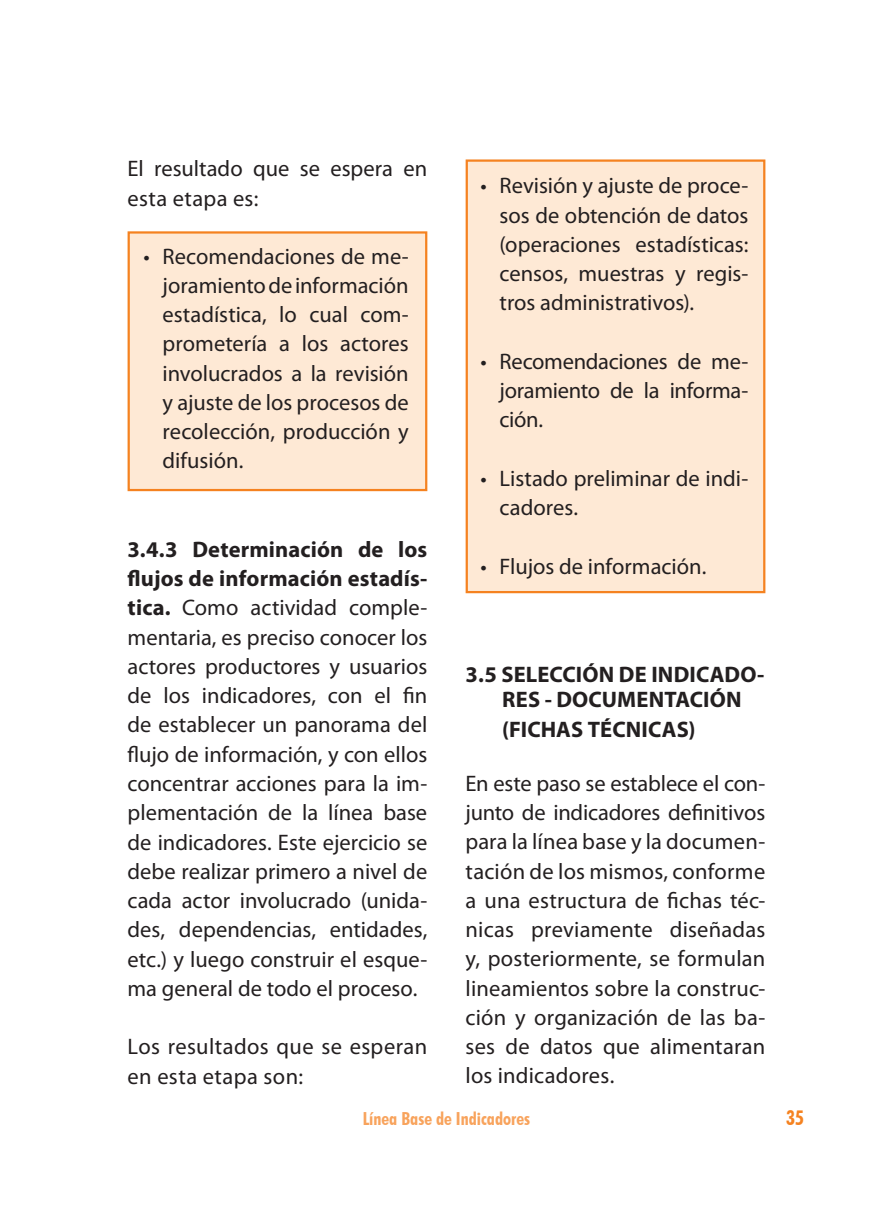
<style>
.page{position:relative;width:893px;height:1212px;background:#fff}
.page>*{position:absolute;margin:0;border:0;box-sizing:border-box;transform-origin:0 0}
.t1{font:22.5px/29.2px "Myriad Pro";color:#231f20;text-align:justify}
.t2{font:700 22.5px/25.4px "Myriad Pro";letter-spacing:.005em;color:#231f20}
.t3{font:22.5px/29.2px "Myriad Pro";letter-spacing:.02em;color:#231f20}
.t4{font:700 condensed 20.25px "Futura BT";color:#f58220}
.t5{font:700 condensed 18px "Futura BT";color:#f8a35c}
.s1{font-weight:700}
</style>
<div class="page">
<div style="left:128px;top:231px;width:299px;height:260px;background:#fee9d5;border:2px solid #f58220"></div>
<div style="left:466px;top:159px;width:299px;height:434px;background:#fee9d5;border:2px solid #f58220"></div>
<p class="t1" style="left:128px;top:154px;width:301px">El resultado que se espera en esta etapa es:</p>
<p class="t1" style="left:163px;top:241px;width:248px;text-indent:-19px">• Recomendaciones de me&shy;joramiento de información estadística, lo cual com&shy;prometería a los actores involucrados a la revisión y ajuste de los procesos de recolección, producción y difusión.</p>
<p class="t1" style="left:128px;top:534px;width:301px"><span class="s1">3.4.3 Determinación de los flujos de información estadís&shy;tica.</span> Como actividad comple&shy;mentaria, es preciso conocer los actores productores y usuarios de los indicadores, con el fin de establecer un panorama del flujo de información, y con ellos concentrar acciones para la im&shy;plementación de la línea base de indicadores. Este ejercicio se debe realizar primero a nivel de cada actor involucrado (unida&shy;des, dependencias, entidades, etc.) y luego construir el esque&shy;ma general de todo el proceso.</p>
<p class="t3" style="left:128px;top:1032px;width:301px">Los resultados que se esperan en esta etapa son:</p>
<p class="t1" style="left:500px;top:171px;width:250px;text-indent:-19px">• Revisión y ajuste de proce&shy;sos de obtención de datos (operaciones estadísticas: censos, muestras y regis&shy;tros administrativos).</p>
<p class="t1" style="left:500px;top:346px;width:250px;text-indent:-19px">• Recomendaciones de me&shy;joramiento de la informa&shy;ción.</p>
<p class="t1" style="left:500px;top:463px;width:250px;text-indent:-19px">• Listado preliminar de indi&shy;cadores.</p>
<p class="t1" style="left:480px;top:551px;width:227px">• Flujos de información.</p>
<p class="t2" style="left:502px;top:661px;width:264px;text-indent:-37px">3.5 SELECCIÓN DE INDICADO-<br>RES - DOCUMENTACIÓN</p>
<p class="t2" style="left:502px;top:716px;width:195px">(FICHAS TÉCNICAS)</p>
<p class="t1" style="left:466px;top:768px;width:301px">En este paso se establece el con&shy;junto de indicadores definitivos para la línea base y la documen&shy;tación de los mismos, conforme a una estructura de fichas téc&shy;nicas previamente diseñadas y, posteriormente, se formulan lineamientos sobre la construc&shy;ción y organización de las ba&shy;ses de datos que alimentaran los indicadores.</p>
<p class="t5" style="left:363px;top:1108px;width:169px">Línea Base de Indicadores</p>
<p class="t4" style="left:786px;top:1106px;width:19px">35</p>
</div>
